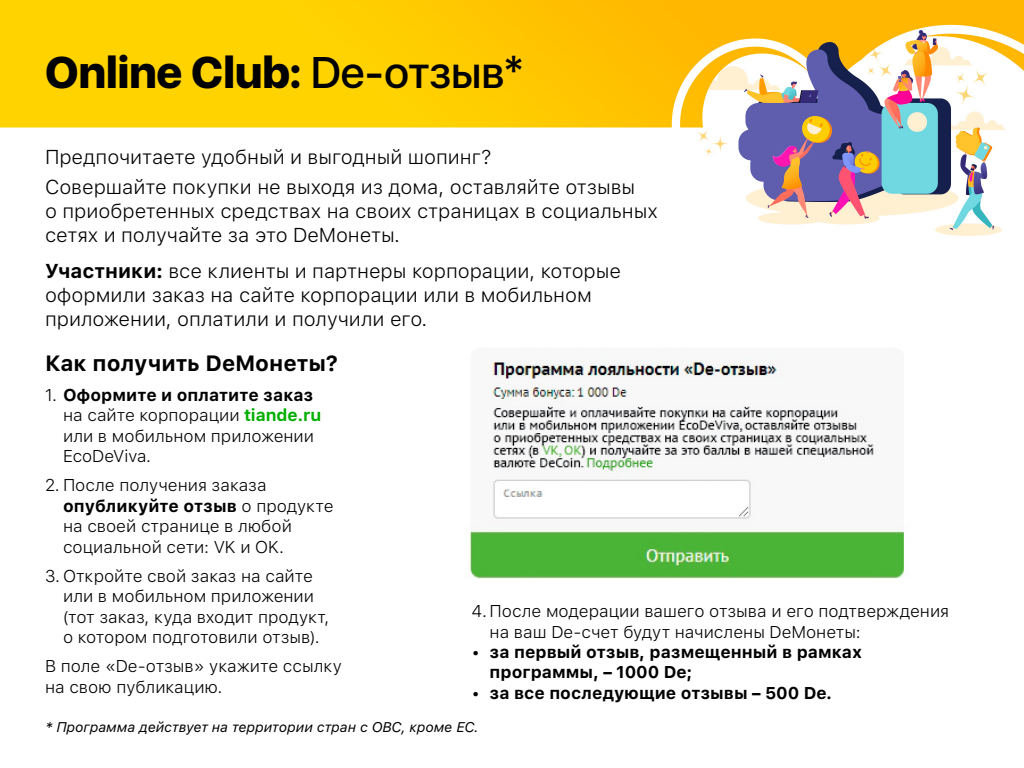
<style>
.page{position:relative;width:1024px;height:768px;background:#fff}
.page>*{position:absolute;margin:0;border:0;box-sizing:border-box;transform-origin:0 0}
.t1{font:800 44px "SFUI Display";color:#000}
.t2{font:700 22px "SFUI Text";color:#000}
.t3{font:300 20px/24px "SFUI Text";letter-spacing:-.005em;color:#000}
.t4{font:300 17px/20.4px "SFUI Text";letter-spacing:-.005em;color:#000}
.t5{font:700 17px/20.4px "SFUI Text";color:#000}
.t6{font:italic 14px "SFUI Text";letter-spacing:-.005em;color:#000}
.s1{font-weight:500}
.s2{font-weight:700}
.s3{font-weight:700;color:#00af00}
.s4{font-weight:300}
</style>
<div class="page">
<img style="left:0;top:0;width:1024px;height:236px">
<img style="left:469px;top:360px;width:436px;height:219px">
<h1 class="t1" style="left:45px;top:41px;width:481px">Online Club: <span class="s1">De-отзыв*</span></h1>
<p class="t3" style="left:45px;top:141px;width:592px;line-height:30px">Предпочитаете удобный и выгодный шопинг?<br>Совершайте покупки не выходя из дома, оставляйте отзывы</p>
<p class="t3" style="left:45px;top:198px;width:614px">о приобретенных средствах на своих страницах в социальных сетях и получайте за это DeМонеты.</p>
<p class="t3" style="left:45px;top:258px;width:578px"><span class="s2">Участники:</span> все клиенты и партнеры корпорации, которые оформили заказ на сайте корпорации или в мобильном приложении, оплатили и получили его.</p>
<p class="t2" style="left:45px;top:347px;width:295px">Как получить DeМонеты?</p>
<p class="t4" style="left:63px;top:384px;width:260px;text-indent:-18px">1. <span class="s2">Оформите и оплатите заказ </span>на сайте корпорации <span class="s3">tiande.ru </span>или в мобильном приложении<br>EcoDeViva.</p>
<p class="t4" style="left:63px;top:475px;width:272px;text-indent:-18px">2. После получения заказа <span class="s2">опубликуйте отзыв</span> о продукте на своей странице в любой социальной сети: VK и OK.</p>
<p class="t4" style="left:63px;top:565px;width:268px;text-indent:-18px">3. Откройте свой заказ на сайте или в мобильном приложении (тот заказ, куда входит продукт, о котором подготовили отзыв).</p>
<p class="t4" style="left:45px;top:656px;width:299px">В поле «De-отзыв» укажите ссылку на свою публикацию.</p>
<p class="t6" style="left:45px;top:717px;width:435px">* Программа действует на территории стран c ОВС, кроме ЕС.</p>
<p class="t4" style="left:490px;top:600px;width:461px;text-indent:-18px">4. После модерации вашего отзыва и его подтверждения на ваш De-счет будут начислены DeМонеты:</p>
<p class="t5" style="left:490px;top:641px;width:374px;text-indent:-18px"><span class="s4">•</span> за первый отзыв, размещенный в рамках программы, – 1000 De;</p>
<p class="t5" style="left:472px;top:682px;width:362px"><span class="s4">•</span> за все последующие отзывы – 500 De.</p>
</div>
